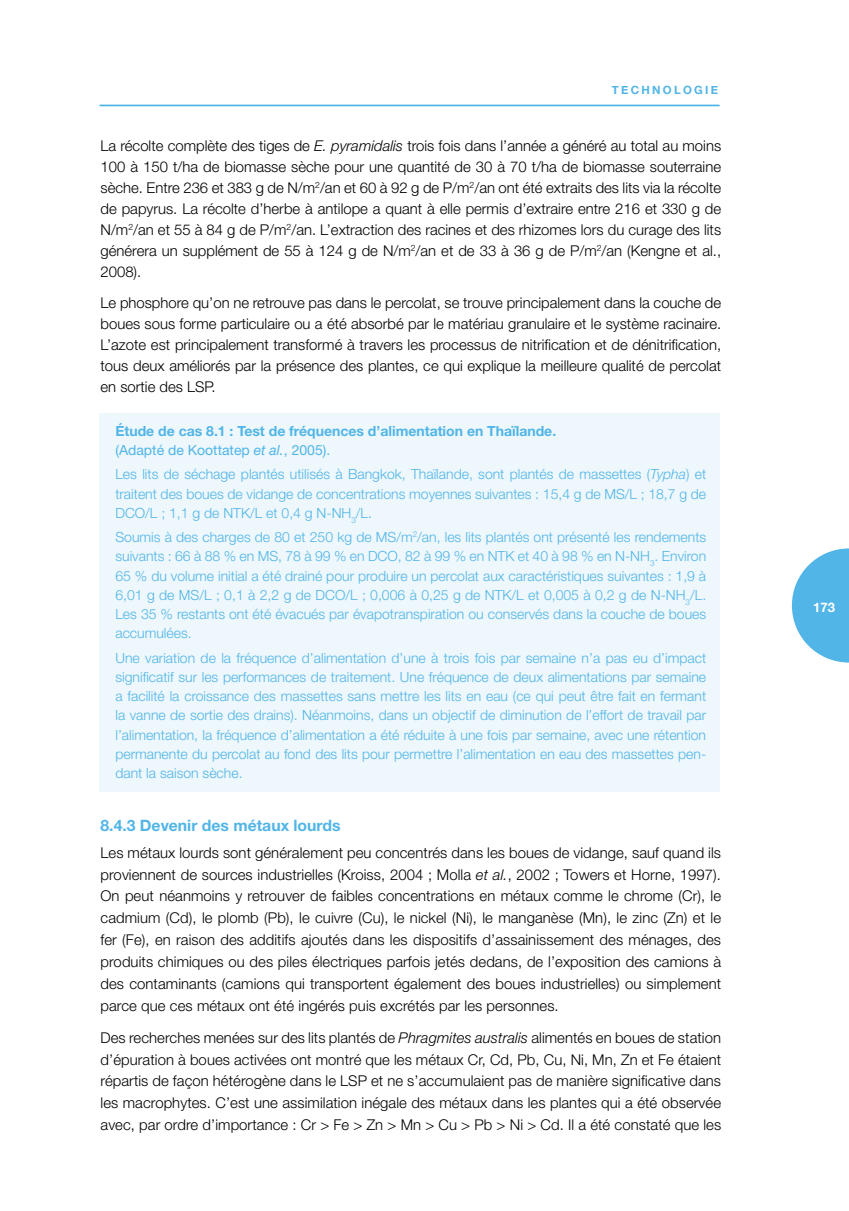
<style>
.page{position:relative;width:849px;height:1211px;background:#fff}
.page>*{position:absolute;margin:0;border:0;box-sizing:border-box;transform-origin:0 0}
.t1{font:700 15.75px "Helvetica Neue LT Std";color:#51b5e7}
.t2{font:300 14.88px/21.9px "Helvetica Neue LT Std";color:#000;text-align:justify}
.t3{font:300 14px/19.2px "Helvetica Neue LT Std";color:#51b5e7;text-align:justify}
.t4{font:700 14px/19.2px "Helvetica Neue LT Std";color:#51b5e7}
.t5{font:700 13.12px "Helvetica Neue";color:#fff}
.t6{font:700 11.38px "Helvetica Neue";letter-spacing:.2em;color:#51b5e7}
.s1{font-style:italic}
.s2{font-weight:400}
.s3{font-weight:400;font-style:italic}
</style>
<div class="page">
<svg style="left:791px;top:548px;width:57px;height:114px"></svg>
<hr style="left:100px;top:105px;width:618px;height:1px;background:#51b5e7">
<div style="left:99px;top:413px;width:620px;height:379px;background:#edf7fc"></div>
<p class="t6" style="left:611px;top:81px;width:108px">TECHNOLOGIE</p>
<p class="t2" style="left:100px;top:135px;width:622px;line-height:21px">La récolte complète des tiges de <span class="s1">E. pyramidalis</span> trois fois dans l’année a généré au total au moins 100 à 150 t/ha de biomasse sèche pour une quantité de 30 à 70 t/ha de biomasse souterraine sèche. Entre 236 et 383 g de N/m<sup>2</sup>/an et 60 à 92 g de P/m<sup>2</sup>/an ont été extraits des lits via la récolte de papyrus. La récolte d’herbe à antilope a quant à elle permis d’extraire entre 216 et 330 g de N/m<sup>2</sup>/an et 55 à 84 g de P/m<sup>2</sup>/an. L’extraction des racines et des rhizomes lors du curage des lits générera un supplément de 55 à 124 g de N/m<sup>2</sup>/an et de 33 à 36 g de P/m<sup>2</sup>/an (Kengne et al., 2008).</p>
<p class="t2" style="left:100px;top:292px;width:622px;line-height:21px">Le phosphore qu’on ne retrouve pas dans le percolat, se trouve principalement dans la couche de boues sous forme particulaire ou a été absorbé par le matériau granulaire et le système racinaire.<br>L’azote est principalement transformé à travers les processus de nitrification et de dénitrification, tous deux améliorés par la présence des plantes, ce qui explique la meilleure qualité de percolat en sortie des LSP.</p>
<p class="t4" style="left:115px;top:421px;width:442px">Étude de cas 8.1 : Test de fréquences d’alimentation en Thaïlande. <span class="s2">(Adapté de Koottatep</span> <span class="s3">et al.</span><span class="s2">, 2005).</span></p>
<p class="t3" style="left:115px;top:464px;width:592px">Les lits de séchage plantés utilisés à Bangkok, Thaïlande, sont plantés de massettes (<span class="s1">Typha</span>) et traitent des boues de vidange de concentrations moyennes suivantes : 15,4 g de MS/L ; 18,7 g de DCO/L ; 1,1 g de NTK/L et 0,4 g N-NH<sub>3</sub>/L.</p>
<p class="t3" style="left:115px;top:527px;width:592px">Soumis à des charges de 80 et 250 kg de MS/m<sup>2</sup>/an, les lits plantés ont présenté les rendements suivants : 66 à 88 % en MS, 78 à 99 % en DCO, 82 à 99 % en NTK et 40 à 98 % en N-NH<sub>3</sub>. Environ 65 % du volume initial a été drainé pour produire un percolat aux caractéristiques suivantes : 1,9 à 6,01 g de MS/L ; 0,1 à 2,2 g de DCO/L ; 0,006 à 0,25 g de NTK/L et 0,005 à 0,2 g de N-NH<sub>3</sub>/L.<br>Les 35 % restants ont été évacués par évapotranspiration ou conservés dans la couche de boues accumulées.</p>
<p class="t3" style="left:115px;top:647px;width:592px">Une variation de la fréquence d’alimentation d’une à trois fois par semaine n’a pas eu d’impact significatif sur les performances de traitement. Une fréquence de deux alimentations par semaine a facilité la croissance des massettes sans mettre les lits en eau (ce qui peut être fait en fermant la vanne de sortie des drains). Néanmoins, dans un objectif de diminution de l’effort de travail par l’alimentation, la fréquence d’alimentation a été réduite à une fois par semaine, avec une rétention permanente du percolat au fond des lits pour permettre l’alimentation en eau des massettes pen&shy;dant la saison sèche.</p>
<p class="t1" style="left:100px;top:815px;width:241px">8.4.3 Devenir des métaux lourds</p>
<p class="t2" style="left:100px;top:841px;width:622px">Les métaux lourds sont généralement peu concentrés dans les boues de vidange, sauf quand ils proviennent de sources industrielles (Kroiss, 2004 ; Molla <span class="s1">et al.</span>, 2002 ; Towers et Horne, 1997).<br>On peut néanmoins y retrouver de faibles concentrations en métaux comme le chrome (Cr), le cadmium (Cd), le plomb (Pb), le cuivre (Cu), le nickel (Ni), le manganèse (Mn), le zinc (Zn) et le fer (Fe), en raison des additifs ajoutés dans les dispositifs d’assainissement des ménages, des produits chimiques ou des piles électriques parfois jetés dedans, de l’exposition des camions à des contaminants (camions qui transportent également des boues industrielles) ou simplement parce que ces métaux ont été ingérés puis excrétés par les personnes.</p>
<p class="t2" style="left:100px;top:1026px;width:622px">Des recherches menées sur des lits plantés de <span class="s1">Phragmites australis</span> alimentés en boues de station d’épuration à boues activées ont montré que les métaux Cr, Cd, Pb, Cu, Ni, Mn, Zn et Fe étaient répartis de façon hétérogène dans le LSP et ne s’accumulaient pas de manière significative dans les macrophytes. C’est une assimilation inégale des métaux dans les plantes qui a été observée avec, par ordre d’importance : Cr &gt; Fe &gt; Zn &gt; Mn &gt; Cu &gt; Pb &gt; Ni &gt; Cd. Il a été constaté que les</p>
<p class="t5" style="left:813px;top:597px;width:23px">173</p>
</div>
